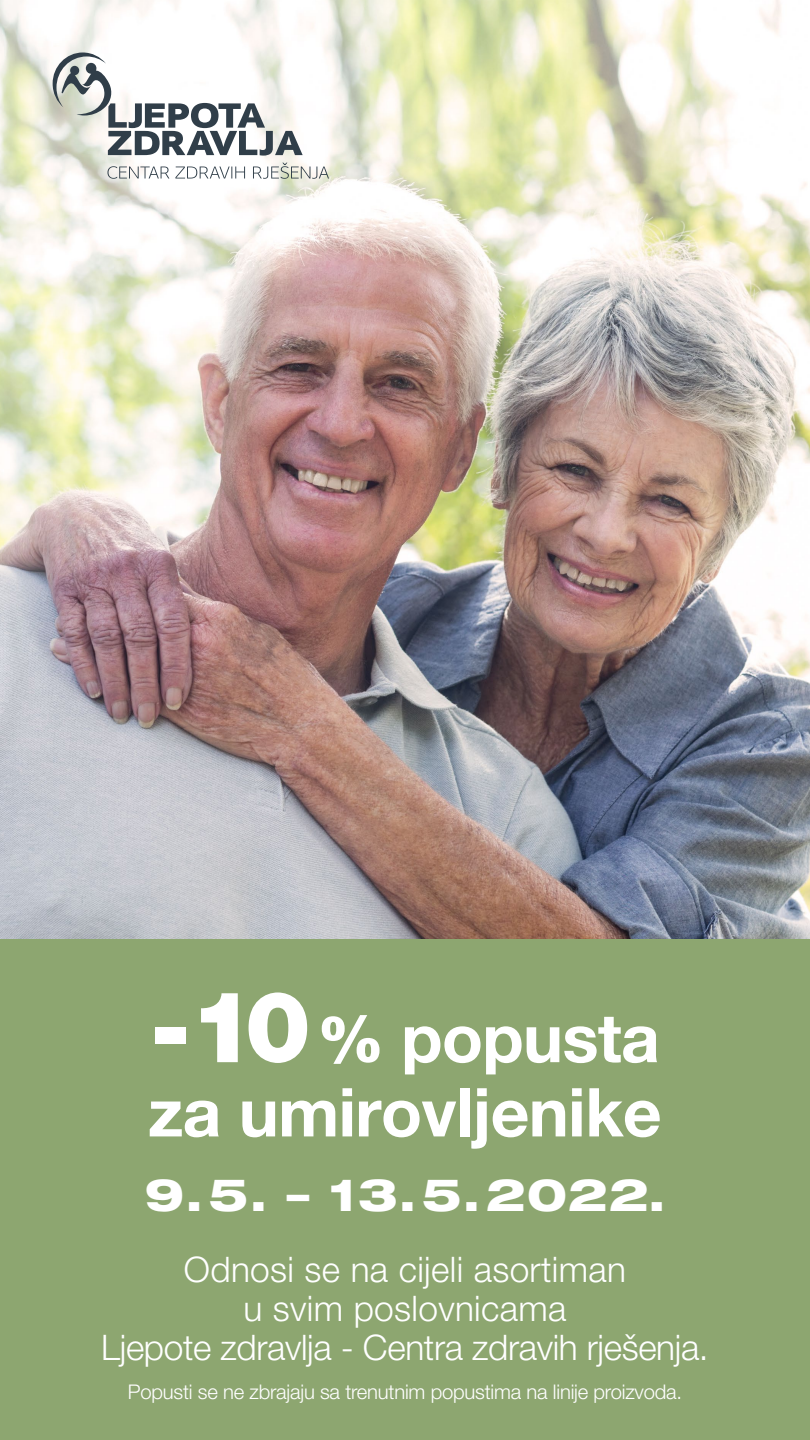
<style>
.page{position:relative;width:810px;height:1440px;background:#8da670}
.page>*{position:absolute;margin:0;border:0;box-sizing:border-box;transform-origin:0 0}
.t1{font:700 67.5px/74.2px "Helvetica Neue LT Pro";letter-spacing:-.01em;color:#fff}
.t2{font:800 expanded 45px "Helvetica Neue LT Pro";letter-spacing:.025em;color:#fff}
.t3{font:300 35.25px/39px "Helvetica Neue LT Pro";letter-spacing:.01em;color:#fff;text-align:center}
.t4{font:300 20.25px "Helvetica Neue LT Pro";letter-spacing:-.01em;color:#fff}
.s1{font-weight:900;font-size:99px}
.s2{font-weight:900;font-size:65.25px}
</style>
<div class="page">
<img style="left:0;top:0;width:810px;height:938px">
<svg style="left:107px;top:163px;width:222px;height:16px;background:#dadbda"></svg>
<svg style="left:53px;top:52px;width:250px;height:104px;background:#c9cccc"></svg>
<h1 class="t1" style="left:148px;top:1000px;width:515px"><span class="s1">-10</span><span class="s2">%</span> popusta za umirovljenike</h1>
<p class="t2" style="left:144px;top:1166px;width:523px">9.5. – 13.5.2022.</p>
<p class="t3" style="left:101px;top:1249px;width:609px">Odnosi se na cijeli asortiman<br>u svim poslovnicama<br>Ljepote zdravlja - Centra zdravih rješenja.</p>
<p class="t4" style="left:128px;top:1379px;width:556px">Popusti se ne zbrajaju sa trenutnim popustima na linije proizvoda.</p>
</div>
